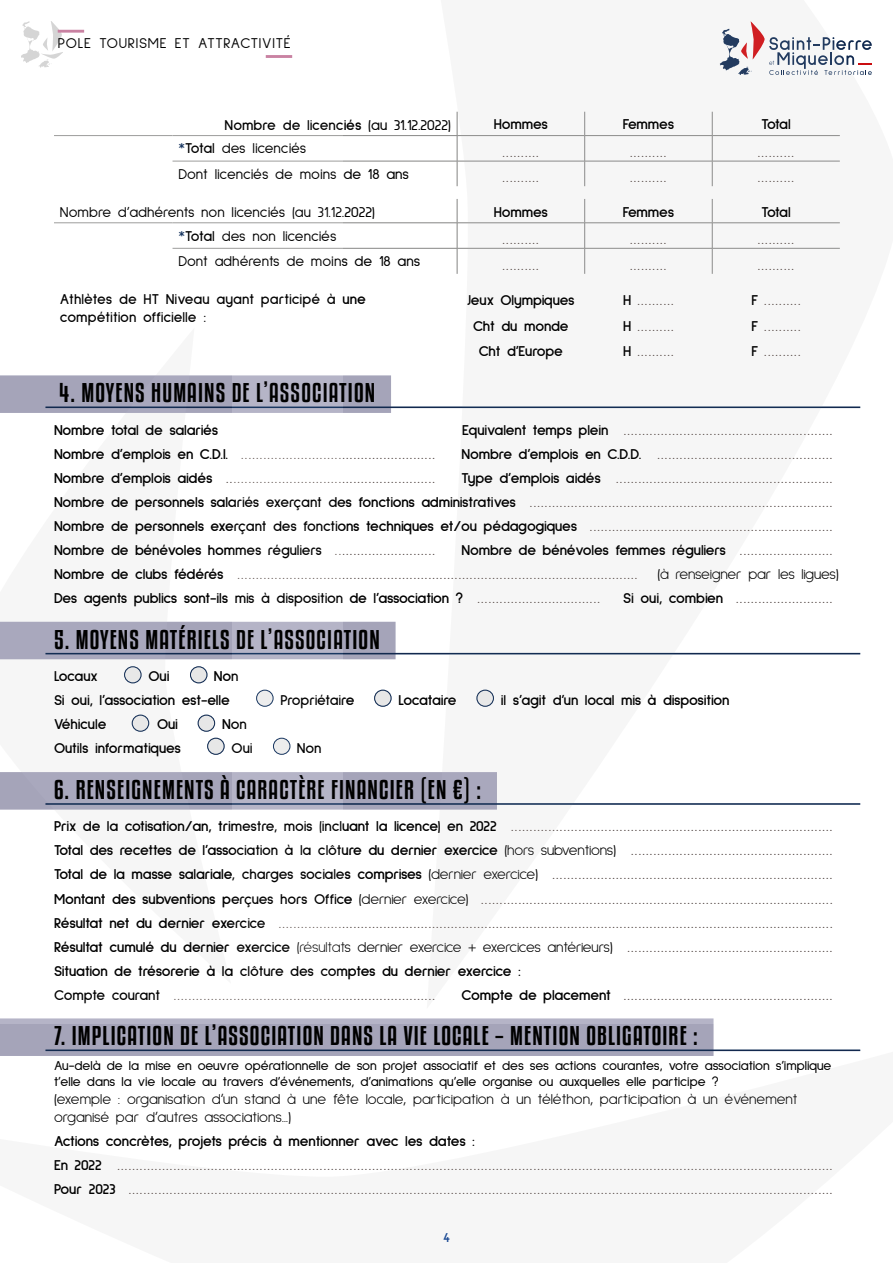
<style>
.page{position:relative;width:893px;height:1263px;background:#fff}
.page>*{position:absolute;margin:0;border:0;box-sizing:border-box;transform-origin:0 0}
.t1{font:24px "Kenyan Coffee Rg";letter-spacing:.05em;color:#000}
.t2{font:15px/24px "Sulphur Point";color:#5d514d}
.t3{font:700 15px/18px "Sulphur Point";letter-spacing:-.01em;color:#000}
.t4{font:300 15px/18px "Sulphur Point";color:#000}
.t5{font:15px "Sulphur Point";color:#000}
.t6{font:15px "Sulphur Point";letter-spacing:.05em;color:#000}
.t7{font:700 15px "Sulphur Point";letter-spacing:-.035em;color:#000}
.t8{font:13.5px/16.2px "Sulphur Point";color:#000}
.t9{font:700 13.5px "Sulphur Point";color:#104798}
.s1{font-weight:400}
.s2{color:#193761}
.s3{font-weight:700}
.s4{font-weight:700;color:#000}
.s5{font-weight:400;color:#5d514d}
.s6{font-weight:300;color:#000}
</style>
<div class="page">
<svg style="left:21px;top:21px;width:41px;height:47px"></svg>
<hr style="left:58px;top:30px;width:26px;height:3px;background:#c982a2">
<hr style="left:266px;top:55px;width:26px;height:3px;background:#c982a2">
<div style="left:0;top:375px;width:391px;height:38px;background:#b5b4c7"></div>
<hr style="left:45px;top:407px;width:815px;height:1px;background:#193761">
<div style="left:0;top:622px;width:396px;height:37px;background:#b5b4c7"></div>
<hr style="left:45px;top:653px;width:815px;height:1px;background:#193761">
<div style="left:0;top:772px;width:497px;height:38px;background:#b5b4c7"></div>
<hr style="left:45px;top:803px;width:815px;height:2px;background:#193761">
<div style="left:0;top:1018px;width:713px;height:38px;background:linear-gradient(to right,#b0afc2,#b0afc2)"></div>
<hr style="left:173px;top:161px;width:284px;height:1px;background:#9d9d9c">
<hr style="left:173px;top:248px;width:284px;height:1px;background:#9d9d9c">
<hr style="left:54px;top:135px;width:119px;height:1px;background:#9d9d9c">
<hr style="left:173px;top:135px;width:284px;height:1px;background:#9d9d9c">
<hr style="left:54px;top:223px;width:119px;height:1px;background:#9d9d9c">
<hr style="left:173px;top:223px;width:284px;height:1px;background:#9d9d9c">
<div style="left:257px;top:690px;width:16px;height:16px;background:#ededed;border-radius:50%"></div>
<div style="left:256px;top:690px;width:17px;height:16px;border:1px solid #193761;border-radius:50%"></div>
<div style="left:273px;top:738px;width:17px;height:16px;background:#ededed;border-radius:50%"></div>
<div style="left:273px;top:738px;width:17px;height:16px;border:1px solid #193761;border-radius:50%"></div>
<svg style="left:343px;top:21px;width:529px;height:789px;fill:#f6f6f6"></svg>
<svg style="left:0;top:375px;width:231px;height:435px"></svg>
<svg style="left:0;top:1025px;width:861px;height:31px;fill:#a5a4b9"></svg>
<p class="t6" style="left:58px;top:34px;width:234px">POLE TOURISME ET ATTRACTIVITÉ</p>
<p class="t3" style="left:225px;top:115px;width:228px">Nombre de licenciés <span class="s1">(au 31.12.2022)</span></p>
<p class="t3" style="left:494px;top:115px;width:56px">Hommes</p>
<p class="t3" style="left:623px;top:115px;width:53px">Femmes</p>
<p class="t3" style="left:761px;top:115px;width:31px">Total</p>
<p class="t5" style="left:179px;top:140px;width:129px"><span class="s2">*</span><span class="s3">Total</span> des licenciés</p>
<p class="t2" style="left:503px;top:140px;width:37px">..........</p>
<p class="t2" style="left:630px;top:140px;width:37px">..........</p>
<p class="t2" style="left:758px;top:140px;width:38px">..........</p>
<p class="t5" style="left:179px;top:166px;width:232px">Dont licenciés de moins de 18 ans</p>
<p class="t2" style="left:503px;top:165px;width:37px">..........</p>
<p class="t2" style="left:630px;top:165px;width:37px">..........</p>
<p class="t2" style="left:758px;top:165px;width:38px">..........</p>
<p class="t5" style="left:60px;top:203px;width:316px">Nombre d’adhérents non licenciés (au 31.12.2022)</p>
<p class="t3" style="left:494px;top:203px;width:56px">Hommes</p>
<p class="t3" style="left:623px;top:203px;width:53px">Femmes</p>
<p class="t3" style="left:761px;top:203px;width:31px">Total</p>
<p class="t5" style="left:178px;top:227px;width:160px"><span class="s2">*</span><span class="s3">Total</span> des non licenciés</p>
<p class="t2" style="left:503px;top:227px;width:37px">..........</p>
<p class="t2" style="left:630px;top:227px;width:37px">..........</p>
<p class="t2" style="left:758px;top:227px;width:37px">..........</p>
<p class="t5" style="left:178px;top:253px;width:243px">Dont adhérents de moins de 18 ans</p>
<p class="t2" style="left:503px;top:253px;width:37px">..........</p>
<p class="t2" style="left:630px;top:253px;width:37px">..........</p>
<p class="t2" style="left:758px;top:253px;width:37px">..........</p>
<p class="t3" style="left:60px;top:290px;width:307px">Athlètes de HT Niveau ayant participé à une compétition officielle :</p>
<p class="t3" style="left:467px;top:291px;width:109px">Jeux Olympiques</p>
<p class="t2" style="left:623px;top:288px;width:52px"><span class="s4">H</span> ..........</p>
<p class="t2" style="left:751px;top:288px;width:51px"><span class="s4">F</span> ..........</p>
<p class="t3" style="left:473px;top:317px;width:97px">Cht du monde</p>
<p class="t2" style="left:623px;top:314px;width:52px"><span class="s4">H</span> ..........</p>
<p class="t2" style="left:751px;top:314px;width:51px"><span class="s4">F</span> ..........</p>
<p class="t3" style="left:479px;top:342px;width:86px">Cht d’Europe</p>
<p class="t2" style="left:623px;top:339px;width:52px"><span class="s4">H</span> ..........</p>
<p class="t2" style="left:751px;top:339px;width:51px"><span class="s4">F</span> ..........</p>
<h1 class="t1" style="left:59px;top:377px;width:317px">4. MOYENS HUMAINS DE L’ASSOCIATION</h1>
<p class="t3" style="left:54px;top:421px;width:166px">Nombre total de salariés</p>
<p class="t2" style="left:462px;top:418px;width:372px"><span class="s4">Equivalent temps plein</span> ........................................................</p>
<p class="t2" style="left:54px;top:442px;width:382px"><span class="s4">Nombre d’emplois en C.D.I.</span> ....................................................</p>
<p class="t2" style="left:461px;top:442px;width:373px"><span class="s4">Nombre d’emplois en C.D.D.</span> ...............................................</p>
<p class="t2" style="left:54px;top:466px;width:382px"><span class="s4">Nombre d’emplois aidés</span> ........................................................</p>
<p class="t2" style="left:54px;top:466px;width:780px;text-align:justify;text-indent:407px"><span class="s4">Type d’emplois aidés</span> ..........................................................<br><span class="s4">Nombre de personnels salariés exerçant des fonctions administratives</span> .................................................................................<br><span class="s4">Nombre de personnels exerçant des fonctions techniques et/ou pédagogiques</span> .................................................................<br><span class="s4">Nombre de bénévoles hommes réguliers</span> ...........................</p>
<p class="t2" style="left:54px;top:538px;width:780px;text-indent:407px"><span class="s4">Nombre de bénévoles femmes réguliers</span> .........................<br><span class="s4">Nombre de clubs fédérés</span> ...........................................................................................................</p>
<p class="t4" style="left:657px;top:565px;width:183px">(à renseigner par les ligues)</p>
<p class="t3" style="left:54px;top:589px;width:547px">Des agents publics sont-ils mis à disposition de l’association ? <span class="s5">.................................</span></p>
<p class="t2" style="left:623px;top:586px;width:211px"><span class="s4">Si oui, combien</span> ..........................</p>
<h1 class="t1" style="left:54px;top:623px;width:327px">5. MOYENS MATÉRIELS DE L’ASSOCIATION</h1>
<p class="t3" style="left:54px;top:667px;width:45px">Locaux</p>
<p class="t3" style="left:149px;top:667px;width:23px">Oui</p>
<p class="t3" style="left:54px;top:664px;width:186px;line-height:24px;text-indent:160px">Non<br>Si oui, l’association est-elle</p>
<p class="t3" style="left:280px;top:691px;width:75px">Propriétaire</p>
<p class="t7" style="left:398px;top:692px;width:60px">Locataire</p>
<p class="t3" style="left:501px;top:691px;width:230px">il s’agit d’un local mis à disposition</p>
<p class="t3" style="left:54px;top:715px;width:54px">Véhicule</p>
<p class="t3" style="left:157px;top:715px;width:23px">Oui</p>
<p class="t3" style="left:222px;top:715px;width:26px">Non</p>
<p class="t3" style="left:54px;top:739px;width:128px">Outils informatiques</p>
<p class="t3" style="left:232px;top:739px;width:23px">Oui</p>
<p class="t3" style="left:297px;top:739px;width:26px">Non</p>
<h1 class="t1" style="left:54px;top:773px;width:429px">6. RENSEIGNEMENTS À CARACTÈRE FINANCIER (EN €) :</h1>
<p class="t2" style="left:54px;top:814px;width:780px"><span class="s4">Prix de la cotisation/an, trimestre, mois (incluant la licence) en 2022</span> ......................................................................................<br><span class="s4">Total des recettes de l’association à la clôture du dernier exercice</span> <span class="s6">(hors subventions)</span> ......................................................<br><span class="s4">Total de la masse salariale, charges sociales comprises</span> <span class="s6">(dernier exercice)</span> ...........................................................................<br><span class="s4">Montant des subventions perçues hors Office</span> <span class="s6">(dernier exercice)</span> ..............................................................................................<br><span class="s4">Résultat net du dernier exercice</span> ....................................................................................................................................................<br><span class="s4">Résultat cumulé du dernier exercice</span> <span class="s6">(résultats dernier exercice + exercices antérieurs)</span> .......................................................<br><span class="s4">Situation de trésorerie à la clôture des comptes du dernier exercice :<br>Compte courant</span> ......................................................................</p>
<p class="t2" style="left:461px;top:982px;width:373px"><span class="s4">Compte de placement</span> ........................................................</p>
<h1 class="t1" style="left:54px;top:1020px;width:645px">7. IMPLICATION DE L’ASSOCIATION DANS LA VIE LOCALE – MENTION OBLIGATOIRE :</h1>
<p class="t8" style="left:54px;top:1057px;width:779px">Au-delà de la mise en oeuvre opérationnelle de son projet associatif et des ses actions courantes, votre association s’implique t’elle dans la vie locale au travers d’événements, d’animations qu’elle organise ou auxquelles elle participe ?</p>
<p class="t4" style="left:54px;top:1090px;width:745px">(exemple : organisation d’un stand à une fête locale, participation à un téléthon, participation à un événement organisé par d’autres associations…)</p>
<p class="t2" style="left:54px;top:1129px;width:780px"><span class="s4">Actions concrètes, projets précis à mentionner avec les dates :<br>En 2022</span> ...............................................................................................................................................................................................<br><span class="s4">Pour 2023</span> ............................................................................................................................................................................................</p>
<p class="t9" style="left:443px;top:1230px;width:8px">4</p>
</div>
